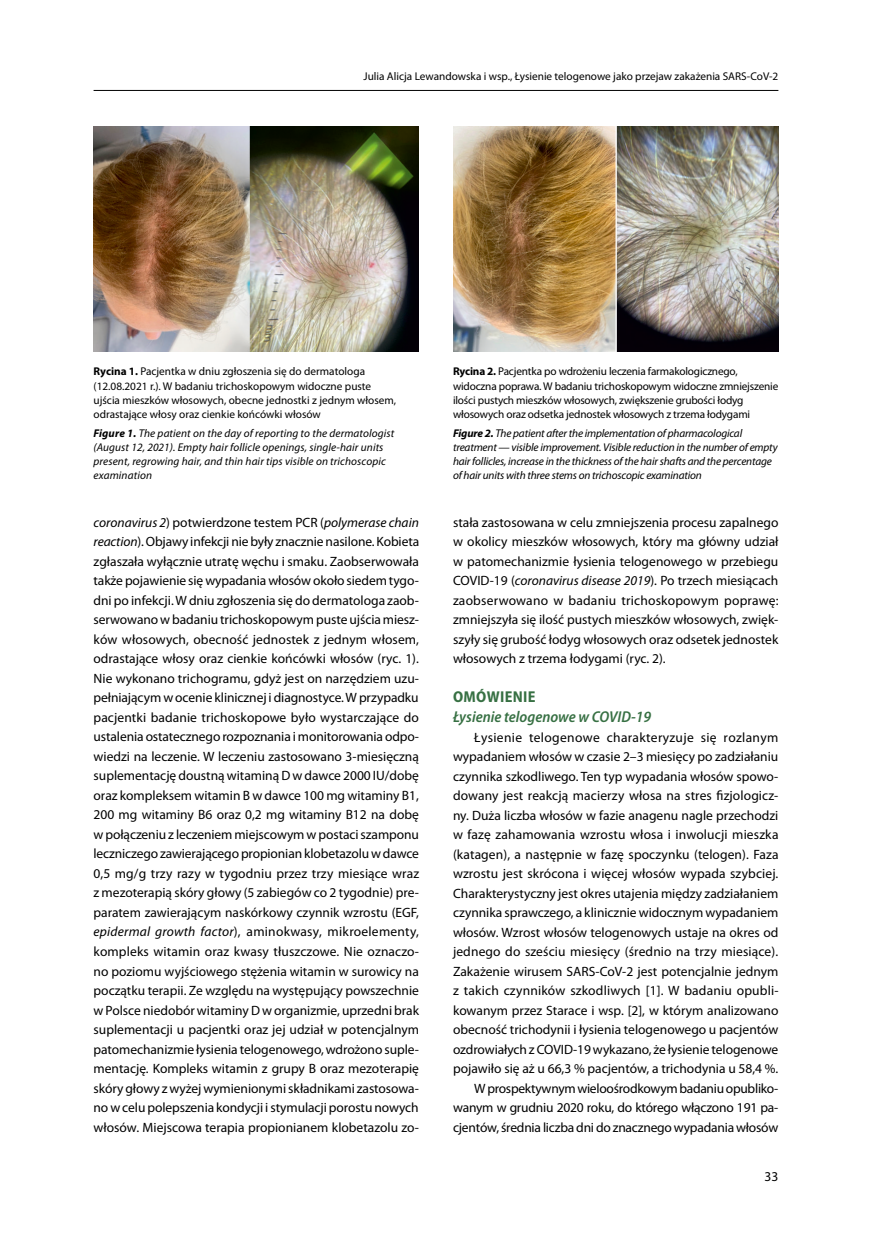
<style>
.page{position:relative;width:872px;height:1234px;background:#fff}
.page>*{position:absolute;margin:0;border:0;box-sizing:border-box;transform-origin:0 0}
.t1{font:italic 600 semi-condensed 15.75px "Myriad Pro";color:#377043}
.t2{font:700 semi-condensed 15.75px "Myriad Pro";letter-spacing:.02em;color:#377043}
.t3{font:13.5px/19.5px "Myriad Pro";color:#000;text-align:justify}
.t4{font:11.25px/14.2px "Myriad Pro";letter-spacing:-.005em;color:#000}
.t5{font:italic 11.25px/14.2px "Myriad Pro";letter-spacing:-.015em;color:#000}
.t6{font:italic 11.25px/14.2px "Myriad Pro";letter-spacing:.01em;color:#000}
.s1{font-weight:700}
.s2{font-style:italic}
</style>
<div class="page">
<hr style="left:94px;top:90px;width:684px;height:1px;background:#000">
<img style="left:94px;top:126px;width:325px;height:225px">
<img style="left:453px;top:126px;width:325px;height:225px">
<p class="t4" style="left:363px;top:70px;width:416px">Julia Alicja Lewandowska i wsp., Łysienie telogenowe jako przejaw zakażenia SARS-CoV-2</p>
<p class="t4" style="left:94px;top:364px;width:304px"><span class="s1">Rycina 1.</span> Pacjentka w dniu zgłoszenia się do dermatologa (12.08.2021 r.). W badaniu trichoskopowym widoczne puste ujścia mieszków włosowych, obecne jednostki z jednym włosem, odrastające włosy oraz cienkie końcówki włosów</p>
<p class="t6" style="left:94px;top:426px;width:302px"><span class="s1">Figure 1.</span> The patient on the day of reporting to the dermatologist (August 12, 2021). Empty hair follicle openings, single-hair units present, regrowing hair, and thin hair tips visible on trichoscopic examination</p>
<p class="t4" style="left:453px;top:364px;width:327px"><span class="s1">Rycina 2.</span> Pacjentka po wdrożeniu leczenia farmakologicznego, widoczna poprawa. W badaniu trichoskopowym widoczne zmniejszenie ilości pustych mieszków włosowych, zwiększenie grubości łodyg włosowych oraz odsetka jednostek włosowych z trzema łodygami</p>
<p class="t5" style="left:453px;top:426px;width:326px"><span class="s1">Figure 2.</span> The patient after the implementation of pharmacological treatment — visible improvement. Visible reduction in the number of empty hair follicles, increase in the thickness of the hair shafts and the percentage of hair units with three stems on trichoscopic examination</p>
<p class="t3" style="left:94px;top:512px;width:327px"><span class="s2">coronavirus 2</span>) potwierdzone testem PCR (<span class="s2">polymerase chain reaction</span>). Objawy infekcji nie były znacznie nasilone. Kobieta zgłaszała wyłącznie utratę węchu i smaku. Zaobserwowała także pojawienie się wypadania włosów około siedem tygo&shy;dni po infekcji. W dniu zgłoszenia się do dermatologa zaob&shy;serwowano w badaniu trichoskopowym puste ujścia miesz&shy;ków włosowych, obecność jednostek z jednym włosem, odrastające włosy oraz cienkie końcówki włosów (ryc. 1).<br>Nie wykonano trichogramu, gdyż jest on narzędziem uzu&shy;pełniającym w ocenie klinicznej i diagnostyce. W przypadku pacjentki badanie trichoskopowe było wystarczające do ustalenia ostatecznego rozpoznania i monitorowania odpo&shy;wiedzi na leczenie. W leczeniu zastosowano 3-miesięczną suplementację doustną witaminą D w dawce 2000 IU/dobę oraz kompleksem witamin B w dawce 100 mg witaminy B1, 200 mg witaminy B6 oraz 0,2 mg witaminy B12 na dobę w połączeniu z leczeniem miejscowym w postaci szamponu leczniczego zawierającego propionian klobetazolu w dawce 0,5 mg/g trzy razy w tygodniu przez trzy miesiące wraz z mezoterapią skóry głowy (5 zabiegów co 2 tygodnie) pre&shy;paratem zawierającym naskórkowy czynnik wzrostu (EGF, <span class="s2">epidermal growth factor</span>), aminokwasy, mikroelementy, kompleks witamin oraz kwasy tłuszczowe. Nie oznaczo&shy;no poziomu wyjściowego stężenia witamin w surowicy na początku terapii. Ze względu na występujący powszechnie w Polsce niedobór witaminy D w organizmie, uprzedni brak suplementacji u pacjentki oraz jej udział w potencjalnym patomechanizmie łysienia telogenowego, wdrożono suple&shy;mentację. Kompleks witamin z grupy B oraz mezoterapię skóry głowy z wyżej wymienionymi składnikami zastosowa&shy;no w celu polepszenia kondycji i stymulacji porostu nowych włosów. Miejscowa terapia propionianem klobetazolu zo-</p>
<p class="t3" style="left:453px;top:512px;width:327px">stała zastosowana w celu zmniejszenia procesu zapalnego w okolicy mieszków włosowych, który ma główny udział w patomechanizmie łysienia telogenowego w przebiegu COVID-19 (<span class="s2">coronavirus disease 2019</span>). Po trzech miesiącach zaobserwowano w badaniu trichoskopowym poprawę: zmniejszyła się ilość pustych mieszków włosowych, zwięk&shy;szyły się grubość łodyg włosowych oraz odsetek jednostek włosowych z trzema łodygami (ryc. 2).</p>
<p class="t2" style="left:453px;top:688px;width:84px">OMÓWIENIE</p>
<p class="t1" style="left:453px;top:708px;width:200px">Łysienie telogenowe w COVID-19</p>
<p class="t3" style="left:453px;top:727px;width:327px;text-align:right">Łysienie telogenowe charakteryzuje się rozlanym wypadaniem włosów w czasie 2–3 miesięcy po zadziałaniu czynnika szkodliwego. Ten typ wypadania włosów spowo&shy;dowany jest reakcją macierzy włosa na stres fizjologicz&shy;ny. Duża liczba włosów w fazie anagenu nagle przechodzi w fazę zahamowania wzrostu włosa i inwolucji mieszka (katagen), a następnie w fazę spoczynku (telogen). Faza wzrostu jest skrócona i więcej włosów wypada szybciej.<br>Charakterystyczny jest okres utajenia między zadziałaniem czynnika sprawczego, a klinicznie widocznym wypadaniem włosów. Wzrost włosów telogenowych ustaje na okres od jednego do sześciu miesięcy (średnio na trzy miesiące).<br>Zakażenie wirusem SARS-CoV-2 jest potencjalnie jednym z takich czynników szkodliwych [1]. W badaniu opubli&shy;kowanym przez Starace i wsp. [2], w którym analizowano obecność trichodynii i łysienia telogenowego u pacjentów ozdrowiałych z COVID-19 wykazano, że łysienie telogenowe pojawiło się aż u 66,3 % pacjentów, a trichodynia u 58,4 %.<br>W prospektywnym wieloośrodkowym badaniu opubliko&shy;wanym w grudniu 2020 roku, do którego włączono 191 pa&shy;cjentów, średnia liczba dni do znacznego wypadania włosów</p>
<p class="t3" style="left:764px;top:1166px;width:15px">33</p>
</div>
